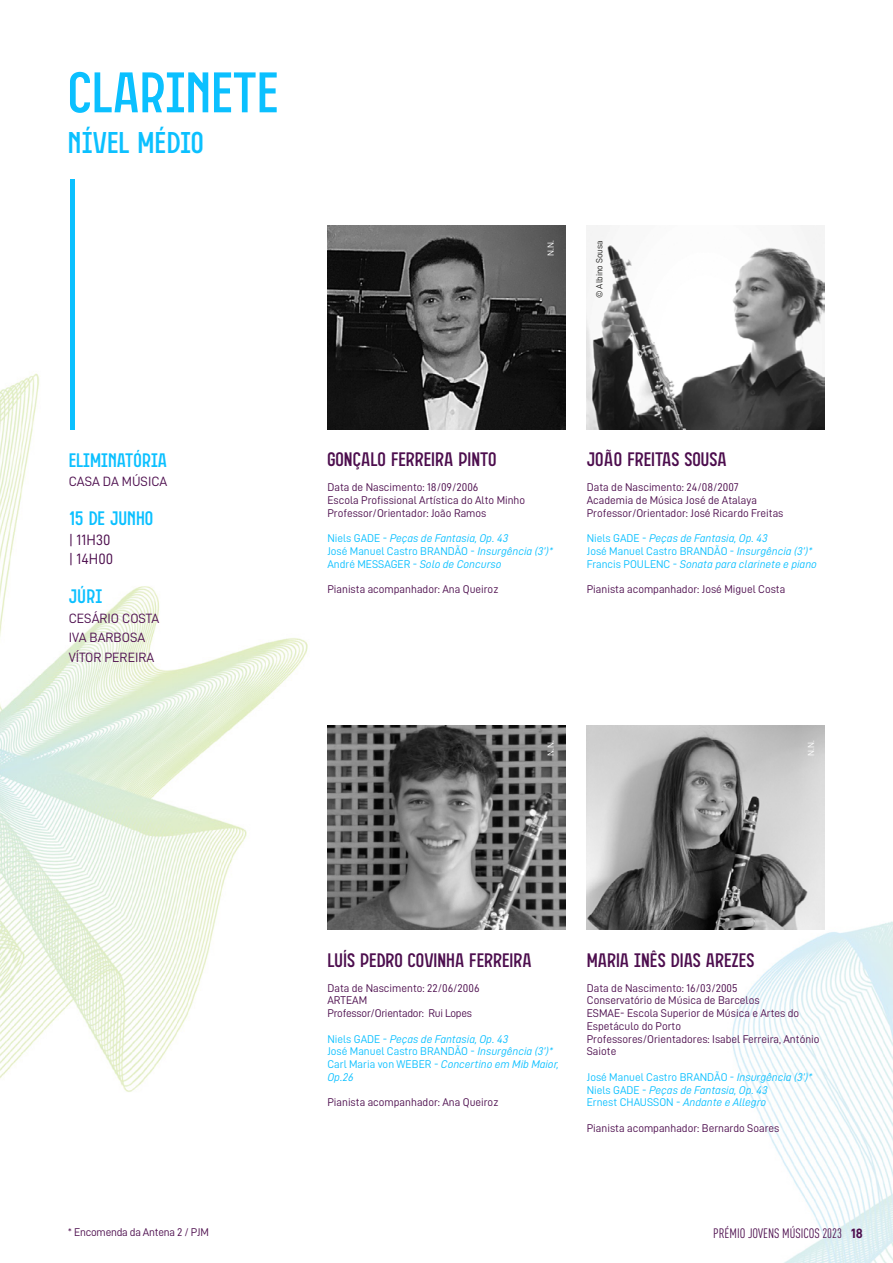
<style>
.page{position:relative;width:893px;height:1263px;background:#fff}
.page>*{position:absolute;margin:0;border:0;box-sizing:border-box;transform-origin:0 0}
.t1{font:57px "Parginer";color:#0bc0ff}
.t2{font:30px "Parginer";color:#0bc0ff}
.t3{font:19.5px "Parginer";color:#4d0e4e}
.t4{font:19.5px "Parginer";color:#0bc0ff}
.t5{font:15px/19.5px "D DIN";color:#4d0e4e}
.t6{font:13.5px/19.5px "D DIN";color:#4d0e4e}
.t7{font:condensed 13.5px "DIN Pro";color:#4d0e4e}
.t8{font:11.25px/12.8px "D DIN";color:#4d0e4e}
.t9{font:11.25px/12.8px "D DIN";color:#0bc0ff}
.t10{font:11.25px/12.8px "D DIN Italic";color:#0bc0ff}
.t11{font:11.25px "D DIN";letter-spacing:-.02em;color:#4d0e4e}
.t12{font:9px "D DIN";color:#fff}
.t13{font:9px "D DIN";color:#1d1d1b}
.s1{font-family:"D DIN"}
.s2{font-family:"D DIN Italic"}
.s3{font-family:"D DIN Bold";font-stretch:normal}
</style>
<div class="page">
<img style="left:0;top:365px;width:308px;height:727px">
<img style="left:732px;top:921px;width:161px;height:342px">
<hr style="left:71px;top:179px;width:4px;height:251px;background:#0bc0ff">
<img style="left:587px;top:726px;width:238px;height:204px">
<img style="left:327px;top:726px;width:238px;height:204px">
<img style="left:587px;top:225px;width:238px;height:204px">
<img style="left:327px;top:225px;width:238px;height:204px">
<h1 class="t1" style="left:68px;top:53px;width:212px">CLARINETE</h1>
<h2 class="t2" style="left:68px;top:122px;width:137px">NÍVEL MÉDIO</h2>
<p class="t12" style="left:546px;top:256px;width:17px;rotate:-90deg">N.N.</p>
<p class="t13" style="left:594px;top:298px;width:59px;rotate:-90deg">© Albino Sousa</p>
<h3 class="t4" style="left:69px;top:447px;width:100px">ELIMINATÓRIA</h3>
<p class="t6" style="left:69px;top:472px;width:100px">CASA DA MÚSICA</p>
<h3 class="t4" style="left:69px;top:505px;width:86px">15 DE JUNHO</h3>
<h3 class="t5" style="left:69px;top:530px;width:46px">| 11H30 | 14H00</h3>
<h3 class="t4" style="left:69px;top:583px;width:35px">JÚRI</h3>
<p class="t6" style="left:69px;top:608px;width:92px">CESÁRIO COSTA<br>IVA BARBOSA<br>VÍTOR PEREIRA</p>
<h3 class="t3" style="left:327px;top:446px;width:171px">GONÇALO FERREIRA PINTO</h3>
<p class="t8" style="left:327px;top:481px;width:199px">Data de Nascimento: 18/09/2006<br>Escola Profissional Artística do Alto Minho<br>Professor/Orientador: João Ramos</p>
<p class="t10" style="left:327px;top:532px;width:182px"><span class="s1">Niels GADE -</span> Peças de Fantasia, Op. 43</p>
<p class="t9" style="left:327px;top:544px;width:227px">José Manuel Castro BRANDÃO - <span class="s2">Insurgência (3’)*<br></span>André MESSAGER - <span class="s2">Solo de Concurso</span></p>
<p class="t8" style="left:327px;top:583px;width:173px">Pianista acompanhador: Ana Queiroz</p>
<h3 class="t3" style="left:587px;top:446px;width:141px">JOÃO FREITAS SOUSA</h3>
<p class="t8" style="left:587px;top:481px;width:198px">Data de Nascimento: 24/08/2007<br>Academia de Música José de Atalaya<br>Professor/Orientador: José Ricardo Freitas</p>
<p class="t10" style="left:587px;top:532px;width:182px"><span class="s1">Niels GADE -</span> Peças de Fantasia, Op. 43</p>
<p class="t9" style="left:587px;top:544px;width:227px">José Manuel Castro BRANDÃO - <span class="s2">Insurgência (3’)*</span></p>
<p class="t10" style="left:587px;top:557px;width:232px"><span class="s1">Francis POULENC -</span> Sonata para clarinete e piano</p>
<p class="t8" style="left:587px;top:583px;width:200px">Pianista acompanhador: José Miguel Costa</p>
<p class="t12" style="left:546px;top:756px;width:17px;rotate:-90deg">N.N.</p>
<p class="t12" style="left:806px;top:756px;width:17px;rotate:-90deg">N.N.</p>
<p class="t11" style="left:68px;top:1226px;width:142px">* Encomenda da Antena 2 / PJM</p>
<h3 class="t3" style="left:327px;top:946px;width:206px">LUÍS PEDRO COVINHA FERREIRA</h3>
<p class="t8" style="left:327px;top:981px;width:154px">Data de Nascimento: 22/06/2006<br>ARTEAM<br>Professor/Orientador: Rui Lopes</p>
<p class="t10" style="left:327px;top:1032px;width:182px"><span class="s1">Niels GADE -</span> Peças de Fantasia, Op. 43</p>
<p class="t9" style="left:327px;top:1045px;width:227px">José Manuel Castro BRANDÃO - <span class="s2">Insurgência (3’)*</span></p>
<p class="t10" style="left:327px;top:1057px;width:233px"><span class="s1">Carl Maria von WEBER -</span> Concertino em Mib Maior,<br>Op.26</p>
<p class="t8" style="left:327px;top:1096px;width:173px">Pianista acompanhador: Ana Queiroz</p>
<h3 class="t3" style="left:587px;top:946px;width:169px">MARIA INÊS DIAS AREZES</h3>
<p class="t8" style="left:587px;top:981px;width:234px">Data de Nascimento: 16/03/2005<br>Conservatório de Música de Barcelos<br>ESMAE- Escola Superior de Música e Artes do<br>Espetáculo do Porto<br>Professores/Orientadores: Isabel Ferreira, António<br>Saiote</p>
<p class="t9" style="left:587px;top:1070px;width:227px">José Manuel Castro BRANDÃO - <span class="s2">Insurgência (3’)*</span></p>
<p class="t10" style="left:587px;top:1083px;width:182px"><span class="s1">Niels GADE -</span> Peças de Fantasia, Op. 43</p>
<p class="t9" style="left:587px;top:1096px;width:181px">Ernest CHAUSSON - <span class="s2">Andante e Allegro</span></p>
<p class="t8" style="left:587px;top:1121px;width:194px">Pianista acompanhador: Bernardo Soares</p>
<p class="t7" style="left:713px;top:1223px;width:151px">PRÉMIO JOVENS MÚSICOS 2023 <span class="s3">18</span></p>
</div>
